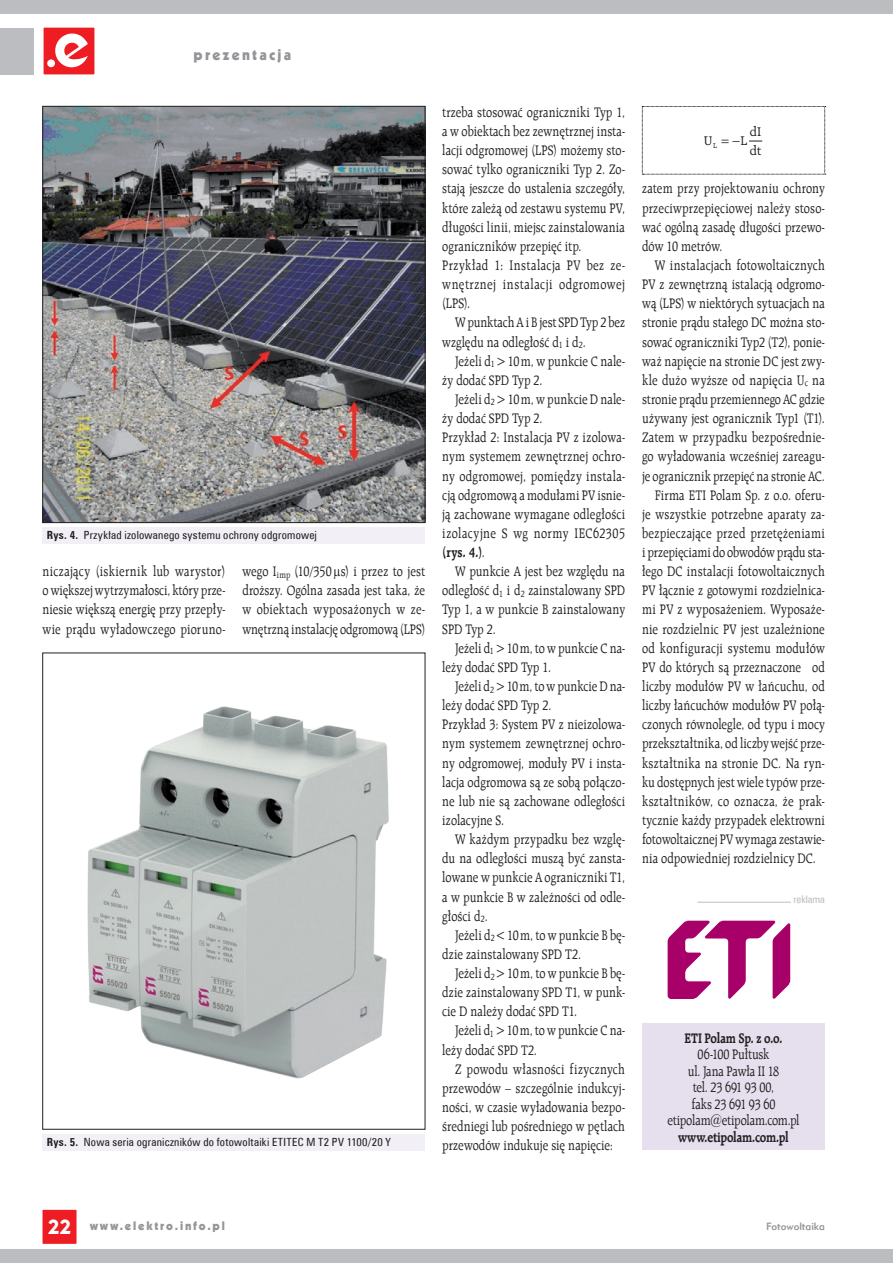
<style>
.page{position:relative;width:893px;height:1263px;background:#fff}
.page>*{position:absolute;margin:0;border:0;box-sizing:border-box;transform-origin:0 0}
.t1{font:15px "Geometric 231 Hv EU";letter-spacing:.15em;color:#939598}
.t2{font:14.85px/19.2px "Raleigh EU";letter-spacing:.005em;color:#231f20;scale:.82 1}
.t3{font:700 14.85px "Raleigh EU";letter-spacing:-.015em;color:#231f20;scale:.82 1}
.t4{font:14.85px "Raleigh EU";letter-spacing:.025em;color:#231f20;scale:.82 1}
.t5{font:13.5px/19px "Raleigh EU";color:#231f20}
.t6{font:12px "Geometric 231 Hv EU";letter-spacing:.15em;color:#939598}
.t7{font:11.25px "Zurich Cn EU";letter-spacing:.02em;color:#231f20}
.t8{font:10.5px "Geometric 415 Md EU";color:#939598}
.t9{font:10.5px "Zurich Cn EU";color:#bcbdc0}
.t10{font:7.8px "Raleigh EU";color:#231f20}
.s1{font-weight:700}
.s2{font-family:"Geometric 415 Blk EU";font-size:19.8px;color:#fff}
</style>
<div class="page">
<div style="left:0;top:0;width:893px;height:14px;background:#bcbdc0"></div>
<div style="left:0;top:28px;width:34px;height:46px;background:#bcbdc0"></div>
<div style="left:40px;top:1208px;width:39px;height:38px;background:#ee1d23;border:2px solid #fff"></div>
<div style="left:41px;top:26px;width:56px;height:51px;background:#ee1d23;border:2px solid #fff"></div>
<svg style="left:47px;top:33px;width:41px;height:35px"></svg>
<div style="left:0;top:1249px;width:893px;height:14px;background:#bcbdc0"></div>
<hr style="left:697px;top:902px;width:94px;height:1px;background:#bcbdc0">
<div style="left:642px;top:1024px;width:183px;height:126px;background:#e6dfed"></div>
<svg style="left:668px;top:921px;width:122px;height:78px"></svg>
<div style="left:43px;top:527px;width:382px;height:17px;background:#f2eff6"></div>
<div style="left:43px;top:1134px;width:382px;height:16px;background:#f2eff6"></div>
<img style="left:45px;top:108px;width:378px;height:413px">
<img style="left:87px;top:706px;width:302px;height:373px">
<svg style="left:642px;top:106px;width:184px;height:69px"></svg>
<p class="t1" style="left:194px;top:45px;width:99px">prezentacja</p>
<p class="t7" style="left:47px;top:529px;width:272px"><span class="s1">Rys. 4.</span> Przykład izolowanego systemu ochrony odgromowej</p>
<p class="t2" style="left:43px;top:561px;width:224px;text-align:justify">niczający (iskiernik lub warystor) o większej wytrzymałosci, który prze&shy;niesie większą energię przy przepły&shy;wie prądu wyładowczego pioruno-</p>
<p class="t2" style="left:242px;top:561px;width:224px;text-align:justify">wego I<sub>imp</sub> (10/350 s) i przez to jest droższy. Ogólna zasada jest taka, że w obiektach wyposażonych w ze&shy;wnętrzną instalację odgromową (LPS)</p>
<p class="t7" style="left:47px;top:1135px;width:346px"><span class="s1">Rys. 5.</span> Nowa seria ograniczników do fotowoltaiki ETITEC M T2 PV 1100/20 Y</p>
<p class="t2" style="left:442px;top:102px;width:224px">trzeba stosować ograniczniki Typ 1, a w obiektach bez zewnętrznej insta&shy;lacji odgromowej (LPS) możemy sto&shy;sować tylko ograniczniki Typ 2. Zo&shy;stają jeszcze do ustalenia szczegóły, które zależą od zestawu systemu PV, długości linii, miejsc zainstalowania ograniczników przepięć itp.<br>Przykład 1: Instalacja PV bez ze&shy;wnętrznej instalacji odgromowej (LPS).</p>
<p class="t2" style="left:442px;top:313px;width:225px;text-indent:13px">W punktach A i B jest SPD Typ 2 bez względu na odległość d<sub>1</sub> i d<sub>2</sub>.</p>
<p class="t2" style="left:442px;top:351px;width:224px;text-indent:13px">Jeżeli d<sub>1</sub> &gt;10m, w punkcie C nale&shy;ży dodać SPD Typ 2.</p>
<p class="t2" style="left:442px;top:389px;width:224px;text-indent:13px">Jeżeli d<sub>2</sub> &gt;10m, w punkcie D nale&shy;ży dodać SPD Typ 2.<br>Przykład 2: Instalacja PV z izolowa&shy;nym systemem zewnętrznej ochro&shy;ny odgromowej, pomiędzy instala&shy;cją odgromową a modułami PV isnie&shy;ją zachowane wymagane odległości izolacyjne S wg normy IEC62305 <span class="s1">(rys. 4.)</span>.</p>
<p class="t2" style="left:442px;top:561px;width:224px;text-align:justify;text-indent:13px">W punkcie A jest bez względu na odległość d<sub>1</sub> i d<sub>2</sub> zainstalowany SPD Typ 1, a w punkcie B zainstalowany SPD Typ 2.</p>
<p class="t2" style="left:442px;top:638px;width:224px;text-indent:13px">Jeżeli d<sub>1</sub> &gt;10m, to w punkcie C na&shy;leży dodać SPD Typ 1.</p>
<p class="t2" style="left:442px;top:676px;width:224px;text-indent:13px">Jeżeli d<sub>2</sub> &gt;10m, to w punkcie D na&shy;leży dodać SPD Typ 2.<br>Przykład 3: System PV z nieizolowa&shy;nym systemem zewnętrznej ochro&shy;ny odgromowej, moduły PV i insta&shy;lacja odgromowa są ze sobą połączo&shy;ne lub nie są zachowane odległości izolacyjne S.</p>
<p class="t2" style="left:442px;top:829px;width:224px;text-align:justify;text-indent:13px">W każdym przypadku bez wzglę&shy;du na odległości muszą być zansta&shy;lowane w punkcie A ograniczniki T1, a w punkcie B w zależności od odle&shy;głości d<sub>2</sub>.</p>
<p class="t2" style="left:442px;top:925px;width:224px;text-indent:13px">Jeżeli d<sub>2</sub>&lt;10m, to w punkcie B bę&shy;dzie zainstalowany SPD T2.</p>
<p class="t2" style="left:442px;top:963px;width:224px;text-align:justify;text-indent:13px">Jeżeli d<sub>2</sub>&gt;10m, to w punkcie B bę&shy;dzie zainstalowany SPD T1, w punk&shy;cie D należy dodać SPD T1.</p>
<p class="t2" style="left:442px;top:1021px;width:224px;text-indent:13px">Jeżeli d<sub>1</sub> &gt;10m, to w punkcie C na&shy;leży dodać SPD T2.</p>
<p class="t2" style="left:442px;top:1059px;width:224px;text-align:justify;text-indent:13px">Z powodu własności fizycznych przewodów – szczególnie indukcyj&shy;ności, w czasie wyładowania bezpo&shy;średniegi lub pośredniego w pętlach przewodów indukuje się napięcie:</p>
<p class="t5" style="left:704px;top:130px;width:10px">U</p>
<p class="t5" style="left:740px;top:130px;width:8px">L</p>
<p class="t5" style="left:750px;top:122px;width:13px">dI dt</p>
<p class="t10" style="left:713px;top:141px;width:28px">L −</p>
<p class="t2" style="left:642px;top:179px;width:224px;text-align:justify">zatem przy projektowaniu ochrony przeciwprzepięciowej należy stoso&shy;wać ogólną zasadę długości przewo&shy;dów 10 metrów.</p>
<p class="t2" style="left:655px;top:255px;width:209px">W instalacjach fotowoltaicznych</p>
<p class="t2" style="left:642px;top:274px;width:224px">PV z zewnętrzną istalacją odgromo-</p>
<p class="t2" style="left:642px;top:294px;width:224px">wą (LPS) w niektórych sytuacjach na</p>
<p class="t2" style="left:642px;top:313px;width:224px">stronie prądu stałego DC można sto-</p>
<p class="t2" style="left:642px;top:332px;width:224px">sować ograniczniki Typ2 (T2), ponie-</p>
<p class="t2" style="left:642px;top:351px;width:224px">waż napięcie na stronie DC jest zwy-</p>
<p class="t2" style="left:642px;top:370px;width:224px">kle dużo wyższe od napięcia U<sub>c</sub> na</p>
<p class="t2" style="left:642px;top:389px;width:224px">stronie prądu przemiennego AC gdzie</p>
<p class="t2" style="left:642px;top:408px;width:224px">używany jest ogranicznik Typ1 (T1).</p>
<p class="t2" style="left:642px;top:428px;width:224px">Zatem w przypadku bezpośrednie-</p>
<p class="t2" style="left:642px;top:447px;width:224px">go wyładowania wcześniej zareagu-</p>
<p class="t2" style="left:642px;top:466px;width:224px">je ogranicznik przepięć na stronie AC.</p>
<p class="t2" style="left:655px;top:485px;width:209px">Firma ETI Polam Sp. z o.o. oferu-</p>
<p class="t2" style="left:642px;top:504px;width:224px">je wszystkie potrzebne aparaty za-</p>
<p class="t2" style="left:642px;top:523px;width:224px">bezpieczające przed przetężeniami</p>
<p class="t2" style="left:642px;top:542px;width:224px">i przepięciami do obwodów prądu sta-</p>
<p class="t2" style="left:642px;top:561px;width:224px">łego DC instalacji fotowoltaicznych</p>
<p class="t2" style="left:642px;top:581px;width:224px">PV łącznie z gotowymi rozdzielnica-</p>
<p class="t2" style="left:642px;top:600px;width:224px">mi PV z wyposażeniem. Wyposaże-</p>
<p class="t2" style="left:642px;top:619px;width:224px">nie rozdzielnic PV jest uzależnione</p>
<p class="t2" style="left:642px;top:638px;width:224px">od konfiguracji systemu modułów</p>
<p class="t2" style="left:642px;top:657px;width:224px">PV do których są przeznaczone ̶ od</p>
<p class="t2" style="left:642px;top:676px;width:224px">liczby modułów PV w łańcuchu, od</p>
<p class="t2" style="left:642px;top:695px;width:224px">liczby łańcuchów modułów PV połą-</p>
<p class="t2" style="left:642px;top:715px;width:224px">czonych równolegle, od typu i mocy</p>
<p class="t2" style="left:642px;top:734px;width:224px">przekształtnika, od liczby wejść prze-</p>
<p class="t2" style="left:642px;top:753px;width:224px">kształtnika na stronie DC. Na ryn-</p>
<p class="t2" style="left:642px;top:772px;width:224px">ku dostępnych jest wiele typów prze-</p>
<p class="t4" style="left:642px;top:792px;width:224px">kształtników, co oznacza, że prak-</p>
<p class="t2" style="left:642px;top:810px;width:224px">tycznie każdy przypadek elektrowni</p>
<p class="t2" style="left:642px;top:829px;width:224px">fotowoltaicznej PV wymaga zestawie-</p>
<p class="t2" style="left:642px;top:849px;width:214px">nia odpowiedniej rozdzielnicy DC.</p>
<p class="t9" style="left:793px;top:892px;width:33px">reklama</p>
<p class="t3" style="left:685px;top:1029px;width:121px">ETI Polam Sp. z o.o.</p>
<p class="t2" style="left:667px;top:1046px;width:162px;line-height:16.5px;text-align:center">06-100 Pułtusk<br>ul. Jana Pawła II 18<br>tel. 23 691 93 00,<br>faks 23 691 93 60 etipolam@etipolam.com.pl</p>
<p class="t3" style="left:678px;top:1128px;width:136px">www.etipolam.com.pl</p>
<p class="t6" style="left:48px;top:1218px;width:178px"><span class="s2">22</span> www.elektro.info.pl</p>
<p class="t8" style="left:766px;top:1220px;width:60px">Fotowoltaika</p>
</div>
